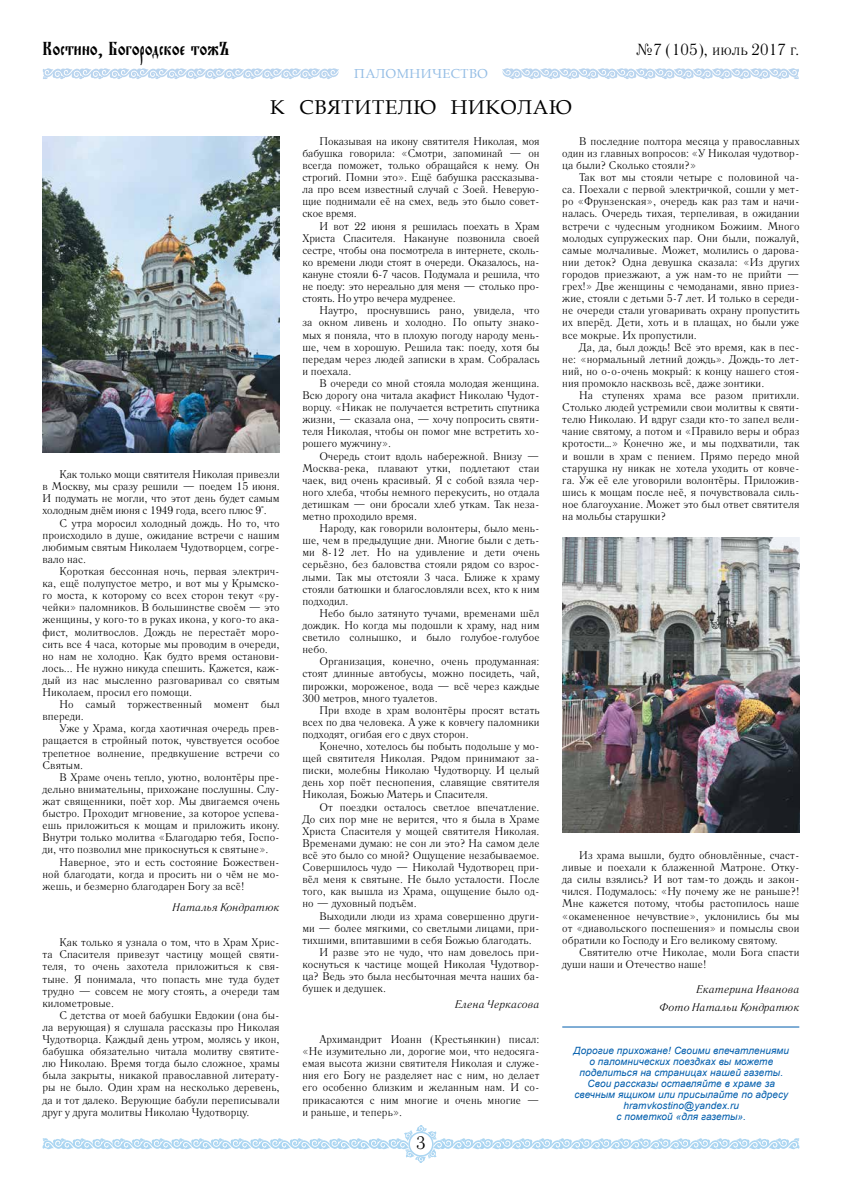
<style>
.page{position:relative;width:842px;height:1191px;background:#fff}
.page>*{position:absolute;margin:0;border:0;box-sizing:border-box;transform-origin:0 0}
.t1{font:20px "Evangelie";color:#000}
.t2{font:20px "Book Antiqua";letter-spacing:.035em;color:#000}
.t3{font:18px "Literaturnaya C";color:#000}
.t4{font:16px "Literaturnaya C";letter-spacing:.005em;color:#000}
.t5{font:13px "Book Antiqua";letter-spacing:.035em;color:#94bde5}
.t6{font:11px/12.1px "Literaturnaya C";letter-spacing:.005em;color:#000;text-align:justify}
.t7{font:italic 11px/18.9px "Literaturnaya C";color:#000;text-align:right}
.t8{font:italic 10px/11px "Arial";letter-spacing:.01em;color:#005dac;text-align:center}
</style>
<div class="page">
<svg style="left:43px;top:1125px;width:756px;height:37px"></svg>
<svg style="left:43px;top:68px;width:296px;height:11px"></svg>
<svg style="left:502px;top:68px;width:297px;height:11px"></svg>
<img style="left:43px;top:136px;width:237px;height:317px">
<img style="left:563px;top:537px;width:237px;height:295px">
<hr style="left:562px;top:1026px;width:237px;height:1px;background:#005dac">
<h1 class="t1" style="left:43px;top:37px;width:189px">Костино, Богородское тожЪ</h1>
<h3 class="t4" style="left:635px;top:40px;width:166px">№7 (105), июль 2017 г.</h3>
<p class="t5" style="left:354px;top:65px;width:135px">ПАЛОМНИЧЕСТВО</p>
<h1 class="t2" style="left:270px;top:93px;width:303px">К СВЯТИТЕЛЮ НИКОЛАЮ</h1>
<p class="t6" style="left:43px;top:468px;width:239px;text-indent:17px">Как только мощи святителя Николая привезли в Москву, мы сразу решили — поедем 15 июня.<br>И подумать не могли, что этот день будет самым холодным днём июня с 1949 года, всего плюс 9°.</p>
<p class="t6" style="left:43px;top:517px;width:239px;text-indent:17px">С утра моросил холодный дождь. Но то, что происходило в душе, ожидание встречи с нашим любимым святым Николаем Чудотворцем, согре&shy;вало нас.</p>
<p class="t6" style="left:43px;top:565px;width:239px;text-indent:17px">Короткая бессонная ночь, первая электрич&shy;ка, ещё полупустое метро, и вот мы у Крымско&shy;го моста, к которому со всех сторон текут «ру&shy;чейки» паломников. В большинстве своём — это женщины, у кого-то в руках икона, у кого-то ака&shy;фист, молитвослов. Дождь не перестаёт моро&shy;сить все 4 часа, которые мы проводим в очереди, но нам не холодно. Как будто время останови&shy;лось... Не нужно никуда спешить. Кажется, каж&shy;дый из нас мысленно разговаривал со святым Николаем, просил его помощи.</p>
<p class="t6" style="left:43px;top:698px;width:239px;text-indent:17px">Но самый торжественный момент был впереди.</p>
<p class="t6" style="left:43px;top:722px;width:239px;text-indent:17px">Уже у Храма, когда хаотичная очередь прев&shy;ращается в стройный поток, чувствуется особое трепетное волнение, предвкушение встречи со Святым.</p>
<p class="t6" style="left:43px;top:771px;width:239px;text-indent:17px">В Храме очень тепло, уютно, волонтёры пре&shy;дельно внимательны, прихожане послушны. Слу&shy;жат священники, поёт хор. Мы двигаемся очень быстро. Проходит мгновение, за которое успева&shy;ешь приложиться к мощам и приложить икону.<br>Внутри только молитва «Благодарю тебя, Госпо&shy;ди, что позволил мне прикоснуться к святыне».</p>
<p class="t6" style="left:43px;top:855px;width:239px;text-indent:17px">Наверное, это и есть состояние Божествен&shy;ной благодати, когда и просить ни о чём не мо&shy;жешь, и безмерно благодарен Богу за всё!</p>
<p class="t7" style="left:173px;top:898px;width:109px">Наталья Кондратюк</p>
<p class="t6" style="left:43px;top:936px;width:239px;text-align:left;text-indent:17px">Как только я узнала о том, что в Храм Хрис&shy;та Спасителя привезут частицу мощей святи&shy;теля, то очень захотела приложиться к свя&shy;тыне. Я понимала, что попасть мне туда будет трудно — совсем не могу стоять, а очереди там километровые.</p>
<p class="t6" style="left:43px;top:1009px;width:239px;text-indent:17px">С детства от моей бабушки Евдокии (она бы&shy;ла верующая) я слушала рассказы про Николая Чудотворца. Каждый день утром, молясь у икон, бабушка обязательно читала молитву святите&shy;лю Николаю. Время тогда было сложное, храмы была закрыты, никакой православной литерату&shy;ры не было. Один храм на несколько деревень, да и тот далеко. Верующие бабули переписывали друг у друга молитвы Николаю Чудотворцу.</p>
<p class="t6" style="left:302px;top:135px;width:239px;text-indent:17px">Показывая на икону святителя Николая, моя бабушка говорила: «Смотри, запоминай — он всегда поможет, только обращайся к нему. Он строгий. Помни это». Ещё бабушка рассказыва&shy;ла про всем известный случай с Зоей. Неверую&shy;щие поднимали её на смех, ведь это было совет&shy;ское время.</p>
<p class="t6" style="left:302px;top:220px;width:239px;text-indent:17px">И вот 22 июня я решилась поехать в Храм Христа Спасителя. Накануне позвонила своей сестре, чтобы она посмотрела в интернете, сколь&shy;ко времени люди стоят в очереди. Оказалось, на&shy;кануне стояли 6-7 часов. Подумала и решила, что не поеду: это нереально для меня — столько про&shy;стоять. Но утро вечера мудренее.</p>
<p class="t6" style="left:302px;top:304px;width:239px;text-indent:17px">Наутро, проснувшись рано, увидела, что за окном ливень и холодно. По опыту знако&shy;мых я поняла, что в плохую погоду народу мень&shy;ше, чем в хорошую. Решила так: поеду, хотя бы передам через людей записки в храм. Собралась и поехала.</p>
<p class="t6" style="left:302px;top:377px;width:239px;text-indent:17px">В очереди со мной стояла молодая женщина.<br>Всю дорогу она читала акафист Николаю Чудот&shy;ворцу. «Никак не получается встретить спутника жизни, — сказала она, — хочу попросить святи&shy;теля Николая, чтобы он помог мне встретить хо&shy;рошего мужчину».</p>
<p class="t6" style="left:302px;top:450px;width:239px;text-indent:17px">Очередь стоит вдоль набережной. Внизу — Москва-река, плавают утки, подлетают стаи чаек, вид очень красивый. Я с собой взяла чер&shy;ного хлеба, чтобы немного перекусить, но отдала детишкам — они бросали хлеб уткам. Так неза&shy;метно проходило время.</p>
<p class="t6" style="left:302px;top:522px;width:239px;text-align:left;text-indent:17px">Народу, как говорили волонтеры, было мень&shy;ше, чем в предыдущие дни. Многие были с деть&shy;ми 8-12 лет. Но на удивление и дети очень серьёзно, без баловства стояли рядом со взрос&shy;лыми. Так мы отстояли 3 часа. Ближе к храму стояли батюшки и благословляли всех, кто к ним подходил.</p>
<p class="t6" style="left:302px;top:607px;width:239px;text-indent:17px">Небо было затянуто тучами, временами шёл дождик. Но когда мы подошли к храму, над ним светило солнышко, и было голубое-голубое небо.</p>
<p class="t6" style="left:302px;top:655px;width:239px;text-indent:17px">Организация, конечно, очень продуманная: стоят длинные автобусы, можно посидеть, чай, пирожки, мороженое, вода — всё через каждые 300 метров, много туалетов.</p>
<p class="t6" style="left:302px;top:704px;width:239px;text-indent:17px">При входе в храм волонтёры просят встать всех по два человека. А уже к ковчегу паломники подходят, огибая его с двух сторон.</p>
<p class="t6" style="left:302px;top:740px;width:239px;text-indent:17px">Конечно, хотелось бы побыть подольше у мо&shy;щей святителя Николая. Рядом принимают за&shy;писки, молебны Николаю Чудотворцу. И целый день хор поёт песнопения, славящие святителя Николая, Божью Матерь и Спасителя.</p>
<p class="t6" style="left:302px;top:801px;width:239px;text-indent:17px">От поездки осталось светлое впечатление.<br>До сих пор мне не верится, что я была в Храме Христа Спасителя у мощей святителя Николая.<br>Временами думаю: не сон ли это? На самом деле всё это было со мной? Ощущение незабываемое.<br>Совершилось чудо — Николай Чудотворец при&shy;вёл меня к святыне. Не было усталости. После того, как вышла из Храма, ощущение было од&shy;но — духовный подъём.</p>
<p class="t6" style="left:319px;top:909px;width:222px">Выходили люди из храма совершенно други-</p>
<p class="t6" style="left:302px;top:922px;width:239px">ми — более мягкими, со светлыми лицами, при-</p>
<p class="t6" style="left:302px;top:934px;width:231px">тихшими, впитавшими в себя Божью благодать.</p>
<p class="t6" style="left:319px;top:946px;width:222px">И разве это не чудо, что нам довелось при-</p>
<p class="t6" style="left:302px;top:958px;width:239px">коснуться к частице мощей Николая Чудотвор-</p>
<p class="t6" style="left:302px;top:970px;width:239px">ца? Ведь это была несбыточная мечта наших ба-</p>
<p class="t6" style="left:302px;top:982px;width:85px">бушек и дедушек.</p>
<p class="t7" style="left:455px;top:995px;width:86px">Елена Черкасова</p>
<p class="t6" style="left:302px;top:1033px;width:239px;text-indent:17px">Архимандрит Иоанн (Крестьянкин) писал: «Не изумительно ли, дорогие мои, что недосяга&shy;емая высота жизни святителя Николая и служе&shy;ния его Богу не разделяет нас с ним, но делает его особенно близким и желанным нам. И со&shy;прикасаются с ним многие и очень многие — и раньше, и теперь».</p>
<h2 class="t3" style="left:416px;top:1133px;width:11px">3</h2>
<p class="t6" style="left:562px;top:135px;width:239px;text-indent:17px">В последние полтора месяца у православных один из главных вопросов: «У Николая чудотвор&shy;ца были? Сколько стояли?»</p>
<p class="t6" style="left:562px;top:171px;width:239px;text-align:left;text-indent:17px">Так вот мы стояли четыре с половиной ча&shy;са. Поехали с первой электричкой, сошли у мет&shy;ро «Фрунзенская», очередь как раз там и начи&shy;налась. Очередь тихая, терпеливая, в ожидании встречи с чудесным угодником Божиим. Много молодых супружеских пар. Они были, пожалуй, самые молчаливые. Может, молились о дарова&shy;нии деток? Одна девушка сказала: «Из других городов приезжают, а уж нам-то не прийти — грех!» Две женщины с чемоданами, явно приез&shy;жие, стояли с детьми 5-7 лет. И только в середи&shy;не очереди стали уговаривать охрану пропустить их вперёд. Дети, хоть и в плащах, но были уже все мокрые. Их пропустили.</p>
<p class="t6" style="left:562px;top:341px;width:239px;text-indent:17px">Да, да, был дождь! Всё это время, как в пес&shy;не: «нормальный летний дождь». Дождь-то лет&shy;ний, но о-о-очень мокрый: к концу нашего стоя&shy;ния промокло насквозь всё, даже зонтики.</p>
<p class="t6" style="left:562px;top:389px;width:239px;text-indent:17px">На ступенях храма все разом притихли.<br>Столько людей устремили свои молитвы к святи&shy;телю Николаю. И вдруг сзади кто-то запел вели&shy;чание святому, а потом и «Правило веры и образ кротости…» Конечно же, и мы подхватили, так и вошли в храм с пением. Прямо передо мной старушка ну никак не хотела уходить от ковче&shy;га. Уж её еле уговорили волонтёры. Приложив&shy;шись к мощам после неё, я почувствовала силь&shy;ное благоухание. Может это был ответ святителя на мольбы старушки?</p>
<p class="t6" style="left:562px;top:849px;width:239px;text-indent:17px">Из храма вышли, будто обновлённые, счаст&shy;ливые и поехали к блаженной Матроне. Отку&shy;да силы взялись? И вот там-то дождь и закон&shy;чился. Подумалось: «Ну почему же не раньше?!<br>Мне кажется потому, чтобы растопилось наше «окамененное нечувствие», уклонились бы мы от «диавольского поспешения» и помыслы свои обратили ко Господу и Его великому святому.</p>
<p class="t6" style="left:562px;top:946px;width:239px;text-indent:17px">Святителю отче Николае, моли Бога спасти души наши и Отечество наше!</p>
<p class="t7" style="left:660px;top:979px;width:141px">Екатерина Иванова<br>Фото Натальи Кондратюк</p>
<p class="t8" style="left:574px;top:1044px;width:217px">Дорогие прихожане! Своими впечатлениями о паломнических поездках вы можете поделиться на страницах нашей газеты.<br>Свои рассказы оставляйте в храме за свечным ящиком или присылайте по адресу hramvkostino@yandex.ru<br>с пометкой «для газеты».</p>
</div>
